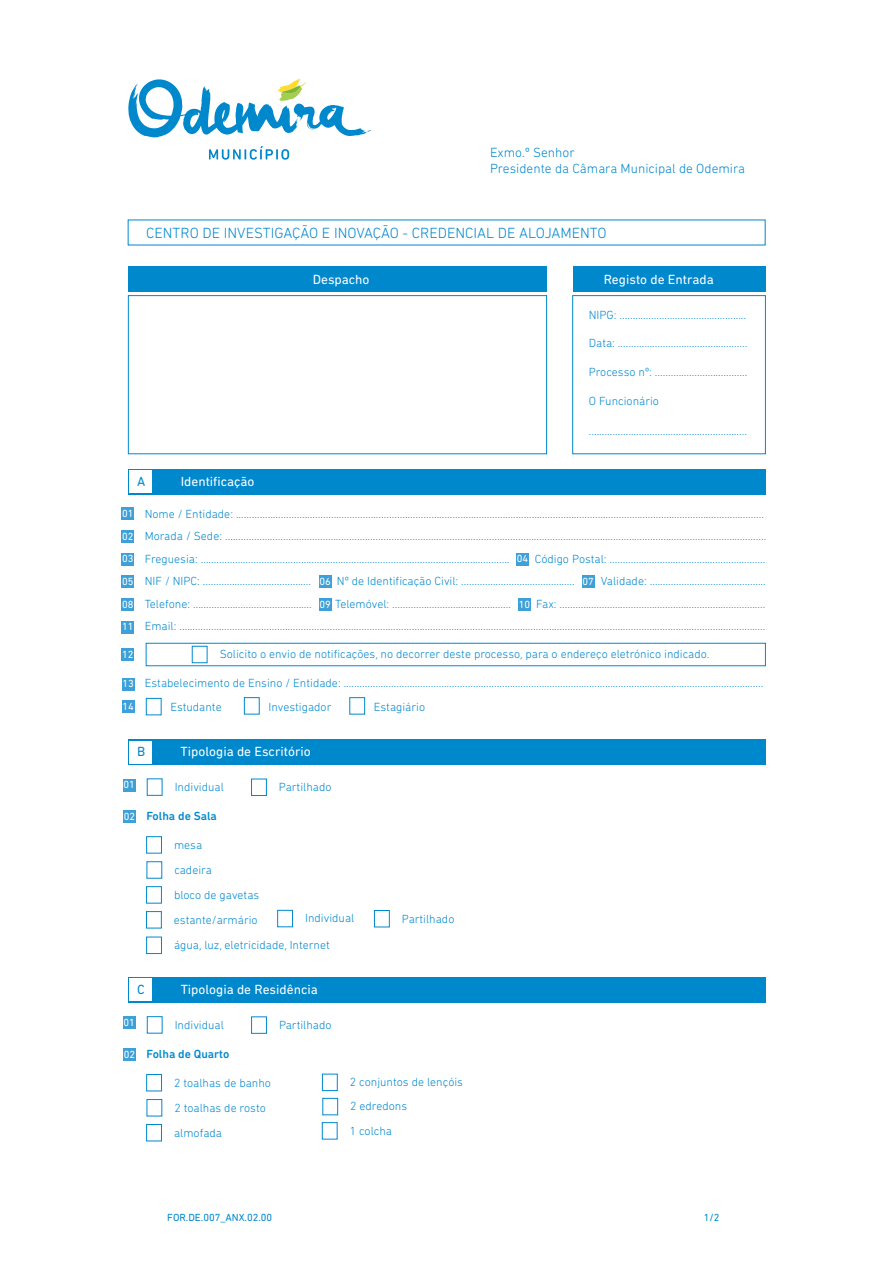
<style>
.page{position:relative;width:893px;height:1263px;background:#fff}
.page>*{position:absolute;margin:0;border:0;box-sizing:border-box;transform-origin:0 0}
.t1{font:300 15px "DIN Next Rounded LT Pro";color:#0088cd}
.t2{font:13.5px "DIN Next Rounded LT Pro";color:#fff}
.t3{font:300 13.5px/16.2px "DIN Next Rounded LT Pro";color:#0088cd}
.t4{font:13.5px "DIN Next Rounded LT Pro";color:#0088cd}
.t5{font:300 12px/22.5px "DIN Next Rounded LT Pro";color:#0088cd}
.t6{font:500 12px "DIN Next Rounded LT Pro";color:#0088cd}
.t7{font:10.5px/22.6px "DIN Next Rounded LT Pro";color:#fff;text-align:justify}
.t8{font:10.5px "DIN Next Rounded LT Pro";color:#0088cd}
.s1{font-weight:400;font-size:10.5px;color:#fff}
</style>
<div class="page">
<svg style="left:209px;top:146px;width:80px;height:14px"></svg>
<svg style="left:128px;top:78px;width:243px;height:60px"></svg>
<div style="left:128px;top:469px;width:637px;height:25px;background:#0088cd"></div>
<div style="left:129px;top:470px;width:23px;height:23px;background:#fff"></div>
<div style="left:128px;top:739px;width:637px;height:26px;background:#0088cd"></div>
<div style="left:129px;top:741px;width:23px;height:22px;background:#fff"></div>
<div style="left:122px;top:507px;width:12px;height:13px;background:#3ea0d8"></div>
<div style="left:122px;top:530px;width:12px;height:13px;background:#3ea0d8"></div>
<div style="left:122px;top:553px;width:12px;height:12px;background:#3ea0d8"></div>
<div style="left:516px;top:553px;width:13px;height:12px;background:#3ea0d8"></div>
<div style="left:122px;top:575px;width:12px;height:13px;background:#3ea0d8"></div>
<div style="left:319px;top:575px;width:12px;height:13px;background:#3ea0d8"></div>
<div style="left:582px;top:575px;width:12px;height:13px;background:#3ea0d8"></div>
<div style="left:122px;top:598px;width:12px;height:13px;background:#3ea0d8"></div>
<div style="left:319px;top:598px;width:12px;height:13px;background:#3ea0d8"></div>
<div style="left:518px;top:598px;width:13px;height:13px;background:#3ea0d8"></div>
<div style="left:122px;top:621px;width:12px;height:12px;background:#3ea0d8"></div>
<div style="left:122px;top:648px;width:12px;height:13px;background:#3ea0d8"></div>
<div style="left:128px;top:267px;width:419px;height:25px;background:#0088cd"></div>
<div style="left:573px;top:267px;width:192px;height:25px;background:#0088cd"></div>
<div style="left:128px;top:295px;width:419px;height:159px;border:1px solid #0088cd"></div>
<div style="left:572px;top:295px;width:194px;height:159px;border:1px solid #0088cd"></div>
<div style="left:123px;top:779px;width:13px;height:12px;background:#3ea0d8"></div>
<div style="left:251px;top:779px;width:16px;height:17px;border:1px solid #0088cd"></div>
<div style="left:122px;top:678px;width:12px;height:12px;background:#3ea0d8"></div>
<div style="left:122px;top:700px;width:12px;height:13px;background:#3ea0d8"></div>
<div style="left:146px;top:698px;width:16px;height:17px;border:1px solid #0088cd"></div>
<div style="left:244px;top:697px;width:16px;height:17px;border:1px solid #0088cd"></div>
<div style="left:349px;top:697px;width:16px;height:17px;border:1px solid #0088cd"></div>
<div style="left:123px;top:810px;width:13px;height:13px;background:#3ea0d8"></div>
<div style="left:146px;top:836px;width:16px;height:17px;border:1px solid #0088cd"></div>
<div style="left:147px;top:861px;width:15px;height:17px;border:1px solid #0088cd"></div>
<div style="left:146px;top:886px;width:16px;height:17px;border:1px solid #0088cd"></div>
<div style="left:146px;top:911px;width:16px;height:17px;border:1px solid #0088cd"></div>
<div style="left:277px;top:910px;width:16px;height:17px;border:1px solid #0088cd"></div>
<div style="left:374px;top:910px;width:16px;height:17px;border:1px solid #0088cd"></div>
<div style="left:146px;top:937px;width:16px;height:17px;border:1px solid #0088cd"></div>
<div style="left:128px;top:977px;width:637px;height:25px;background:#0088cd"></div>
<div style="left:129px;top:978px;width:23px;height:23px;background:#fff"></div>
<div style="left:123px;top:1016px;width:13px;height:13px;background:#3ea0d8"></div>
<div style="left:251px;top:1016px;width:16px;height:18px;border:1px solid #0088cd"></div>
<div style="left:123px;top:1048px;width:13px;height:13px;background:#3ea0d8"></div>
<div style="left:146px;top:1074px;width:16px;height:17px;border:1px solid #0088cd"></div>
<div style="left:147px;top:1099px;width:15px;height:17px;border:1px solid #0088cd"></div>
<div style="left:146px;top:1124px;width:16px;height:17px;border:1px solid #0088cd"></div>
<div style="left:322px;top:1074px;width:16px;height:17px;border:1px solid #0088cd"></div>
<div style="left:322px;top:1098px;width:16px;height:17px;border:1px solid #0088cd"></div>
<div style="left:322px;top:1122px;width:16px;height:17px;border:1px solid #0088cd"></div>
<p class="t3" style="left:490px;top:144px;width:257px">Exmo.º Senhor<br>Presidente da Câmara Municipal de Odemira</p>
<p class="t1" style="left:146px;top:225px;width:462px">CENTRO DE INVESTIGAÇÃO E INOVAÇÃO - CREDENCIAL DE ALOJAMENTO</p>
<p class="t2" style="left:313px;top:271px;width:58px">Despacho</p>
<p class="t2" style="left:604px;top:271px;width:111px">Registo de Entrada</p>
<p class="t5" style="left:589px;top:303px;width:159px">NIPG: ................................................</p>
<p class="t5" style="left:589px;top:331px;width:160px">Data: .................................................</p>
<p class="t5" style="left:589px;top:360px;width:160px">Processo nº: ...................................</p>
<p class="t5" style="left:589px;top:390px;width:72px">O Funcionário</p>
<p class="t4" style="left:137px;top:473px;width:10px">A</p>
<p class="t2" style="left:181px;top:473px;width:75px">Identificação</p>
<p class="t5" style="left:589px;top:420px;width:160px">............................................................</p>
<p class="t5" style="left:145px;top:502px;width:623px">Nome / Entidade: ........................................................................................................................................................................................................<br>Morada / Sede: .............................................................................................................................................................................................................<br>Freguesia: .....................................................................................................................</p>
<p class="t7" style="left:122px;top:502px;width:13px">01<br>02<br>03</p>
<p class="t5" style="left:535px;top:547px;width:232px">Código Postal: ...........................................................</p>
<p class="t5" style="left:145px;top:570px;width:622px">NIF / NIPC: .........................................<br>Telefone: .............................................<br>Email: ..............................................................................................................................................................................................................................</p>
<p class="t5" style="left:220px;top:643px;width:491px">Solicito o envio de notificações, no decorrer deste processo, para o endereço eletrónico indicado.</p>
<p class="t7" style="left:517px;top:547px;width:13px">04</p>
<p class="t5" style="left:337px;top:570px;width:239px">Nº de Identificação Civil: ...........................................</p>
<p class="t5" style="left:601px;top:570px;width:167px">Validade: ............................................</p>
<p class="t7" style="left:122px;top:570px;width:13px">05</p>
<p class="t7" style="left:319px;top:570px;width:13px">06</p>
<p class="t7" style="left:582px;top:570px;width:13px">07</p>
<p class="t7" style="left:122px;top:593px;width:13px">08</p>
<p class="t7" style="left:319px;top:593px;width:13px">09</p>
<p class="t7" style="left:519px;top:593px;width:13px">10</p>
<p class="t7" style="left:122px;top:615px;width:13px">11</p>
<p class="t7" style="left:122px;top:643px;width:13px">12</p>
<p class="t5" style="left:335px;top:592px;width:177px">Telemóvel: .............................................</p>
<p class="t5" style="left:536px;top:592px;width:231px">Fax: ..............................................................................</p>
<p class="t7" style="left:122px;top:672px;width:13px">13<br>14</p>
<p class="t5" style="left:170px;top:671px;width:595px;line-height:24px;text-indent:-26px">Estabelecimento de Ensino / Entidade: ...............................................................................................................................................................<br>Estudante</p>
<p class="t5" style="left:268px;top:695px;width:64px">Investigador</p>
<p class="t5" style="left:374px;top:695px;width:53px">Estagiário</p>
<p class="t4" style="left:137px;top:744px;width:10px">B</p>
<p class="t2" style="left:181px;top:744px;width:132px">Tipologia de Escritório</p>
<p class="t7" style="left:123px;top:773px;width:13px">01</p>
<p class="t5" style="left:175px;top:775px;width:51px">Individual</p>
<p class="t5" style="left:279px;top:776px;width:54px">Partilhado</p>
<p class="t6" style="left:124px;top:809px;width:94px"><span class="s1">02</span> Folha de Sala</p>
<p class="t5" style="left:174px;top:832px;width:87px;line-height:24.9px">mesa<br>cadeira<br>bloco de gavetas estante/armário</p>
<p class="t5" style="left:305px;top:907px;width:51px">Individual</p>
<p class="t5" style="left:402px;top:907px;width:54px">Partilhado</p>
<p class="t5" style="left:174px;top:934px;width:157px">água, luz, eletricidade, Internet</p>
<p class="t4" style="left:137px;top:982px;width:9px">C</p>
<p class="t2" style="left:181px;top:982px;width:139px">Tipologia de Residência</p>
<p class="t7" style="left:123px;top:1011px;width:13px">01</p>
<p class="t5" style="left:175px;top:1013px;width:51px">Individual</p>
<p class="t5" style="left:279px;top:1013px;width:54px">Partilhado</p>
<p class="t6" style="left:124px;top:1047px;width:107px"><span class="s1">02</span> Folha de Quarto</p>
<p class="t5" style="left:174px;top:1070px;width:98px;line-height:25px">2 toalhas de banho<br>2 toalhas de rosto almofada</p>
<p class="t5" style="left:350px;top:1070px;width:115px;line-height:24.3px">2 conjuntos de lençóis<br>2 edredons<br>1 colcha</p>
<p class="t8" style="left:167px;top:1211px;width:107px">FOR.DE.007_ANX.02.00</p>
<p class="t8" style="left:704px;top:1211px;width:17px">1/2</p>
</div>
